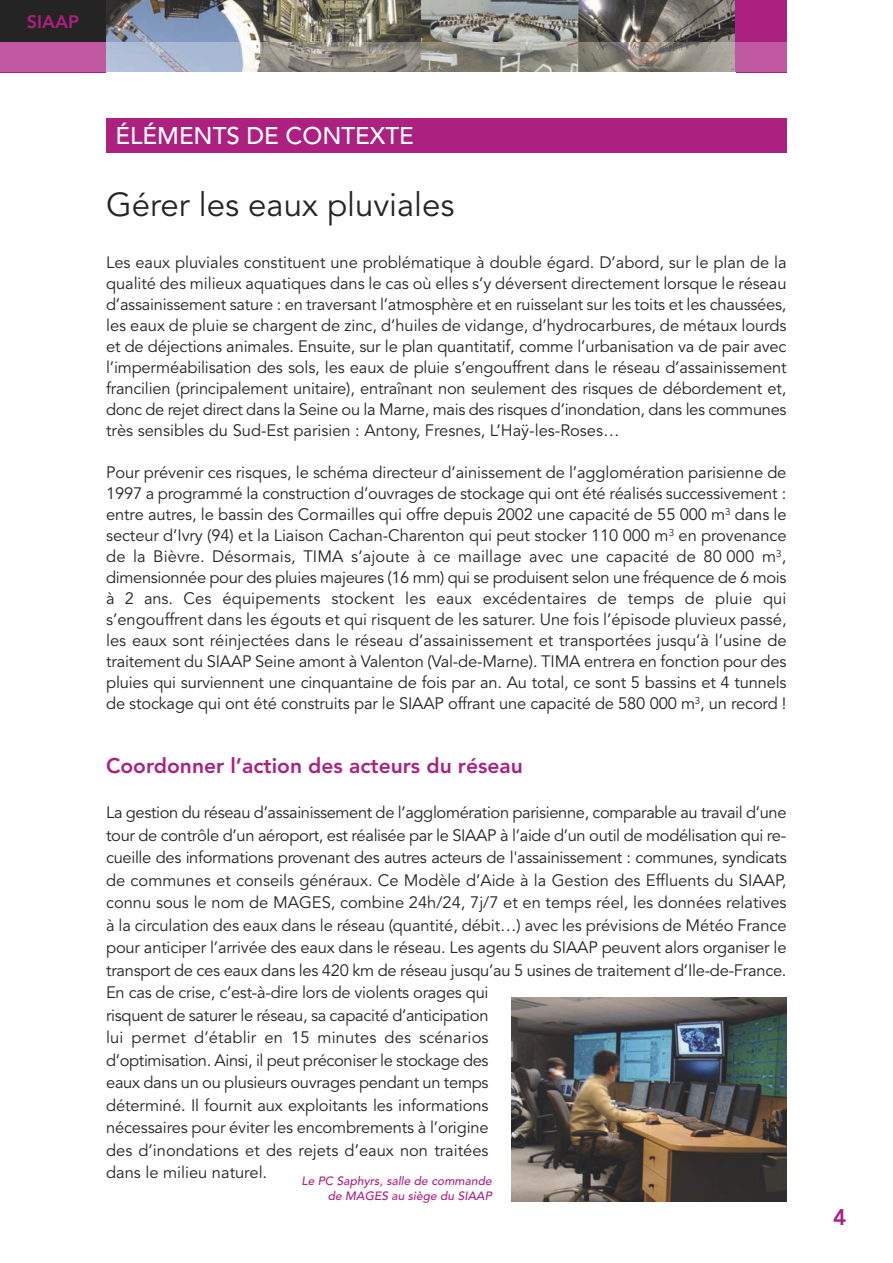
<style>
.page{position:relative;width:893px;height:1263px;background:#fff}
.page>*{position:absolute;margin:0;border:0;box-sizing:border-box;transform-origin:0 0}
.t1{font:33px "Avenir";color:#252425}
.t2{font:500 24px "Avenir";color:#fff}
.t3{font:800 22.5px "Avenir";color:#ac2080}
.t4{font:800 21px "Avenir";color:#ac2080}
.t5{font:800 18px "Avenir";color:#ac2080}
.t6{font:16.5px/21px "Avenir";letter-spacing:-.01em;color:#252425;text-align:justify}
.t7{font:500 12px/15px "Avenir";color:#ac2080;text-align:right}
</style>
<div class="page">
<div style="left:0;top:0;width:106px;height:43px;background:#252425"></div>
<img style="left:106px;top:0;width:629px;height:43px">
<div style="left:735px;top:0;width:51px;height:72px;background:#ac2080"></div>
<div style="left:0;top:43px;width:106px;height:29px;background:#c058a2"></div>
<img style="left:106px;top:43px;width:629px;height:29px">
<div style="left:735px;top:43px;width:51px;height:29px;background:#c058a2"></div>
<div style="left:106px;top:118px;width:680px;height:34px;background:#ac2080"></div>
<img style="left:511px;top:997px;width:275px;height:204px">
<p class="t5" style="left:27px;top:14px;width:54px">SIAAP</p>
<h2 class="t2" style="left:116px;top:126px;width:300px">ÉLÉMENTS DE CONTEXTE</h2>
<h1 class="t1" style="left:106px;top:191px;width:350px">Gérer les eaux pluviales</h1>
<p class="t6" style="left:106px;top:253px;width:682px">Les eaux pluviales constituent une problématique à double égard. D’abord, sur le plan de la qualité des milieux aquatiques dans le cas où elles s’y déversent directement lorsque le réseau d’assainissement sature : en traversant l’atmosphère et en ruisselant sur les toits et les chaussées, les eaux de pluie se chargent de zinc, d’huiles de vidange, d’hydrocarbures, de métaux lourds et de déjections animales. Ensuite, sur le plan quantitatif, comme l’urbanisation va de pair avec l’imperméabilisation des sols, les eaux de pluie s’engouffrent dans le réseau d’assainissement francilien (principalement unitaire), entraînant non seulement des risques de débordement et, donc de rejet direct dans la Seine ou la Marne, mais des risques d’inondation, dans les communes très sensibles du Sud-Est parisien : Antony, Fresnes, L’Haÿ-les-Roses…</p>
<p class="t6" style="left:106px;top:463px;width:682px">Pour prévenir ces risques, le schéma directeur d’ainissement de l’agglomération parisienne de 1997 a programmé la construction d’ouvrages de stockage qui ont été réalisés successivement : entre autres, le bassin des Cormailles qui offre depuis 2002 une capacité de 55 000 m<sup>3</sup> dans le secteur d’Ivry (94) et la Liaison Cachan-Charenton qui peut stocker 110 000 m<sup>3</sup> en provenance de la Bièvre. Désormais, TIMA s’ajoute à ce maillage avec une capacité de 80 000 m<sup>3</sup>, dimensionnée pour des pluies majeures (16 mm) qui se produisent selon une fréquence de 6 mois à 2 ans. Ces équipements stockent les eaux excédentaires de temps de pluie qui s’engouffrent dans les égouts et qui risquent de les saturer. Une fois l’épisode pluvieux passé, les eaux sont réinjectées dans le réseau d’assainissement et transportées jusqu’à l’usine de traitement du SIAAP Seine amont à Valenton (Val-de-Marne). TIMA entrera en fonction pour des pluies qui surviennent une cinquantaine de fois par an. Au total, ce sont 5 bassins et 4 tunnels de stockage qui ont été construits par le SIAAP offrant une capacité de 580 000 m<sup>3</sup>, un record !</p>
<p class="t4" style="left:106px;top:757px;width:418px">Coordonner l’action des acteurs du réseau</p>
<p class="t6" style="left:106px;top:803px;width:682px;line-height:22.5px;text-align:left">La gestion du réseau d’assainissement de l’agglomération parisienne, comparable au travail d’une tour de contrôle d’un aéroport, est réalisée par le SIAAP à l’aide d’un outil de modélisation qui re&shy;cueille des informations provenant des autres acteurs de l'assainissement : communes, syndicats de communes et conseils généraux. Ce Modèle d’Aide à la Gestion des Effluents du SIAAP, connu sous le nom de MAGES, combine 24h/24, 7j/7 et en temps réel, les données relatives à la circulation des eaux dans le réseau (quantité, débit…) avec les prévisions de Météo France pour anticiper l’arrivée des eaux dans le réseau. Les agents du SIAAP peuvent alors organiser le transport de ces eaux dans les 420 km de réseau jusqu’au 5 usines de traitement d’Ile-de-France.<br>En cas de crise, c’est-à-dire lors de violents orages qui<br>risquent de saturer le réseau, sa capacité d’anticipation<br>lui permet d’établir en 15 minutes des scénarios<br>d’optimisation. Ainsi, il peut préconiser le stockage des<br>eaux dans un ou plusieurs ouvrages pendant un temps<br>déterminé. Il fournit aux exploitants les informations<br>nécessaires pour éviter les encombrements à l’origine<br>des d’inondations et des rejets d’eaux non traitées<br>dans le milieu naturel.</p>
<p class="t7" style="left:301px;top:1175px;width:194px">Le PC Saphyrs, salle de commande de MAGES au siège du SIAAP</p>
<h3 class="t3" style="left:833px;top:1208px;width:15px">4</h3>
</div>
